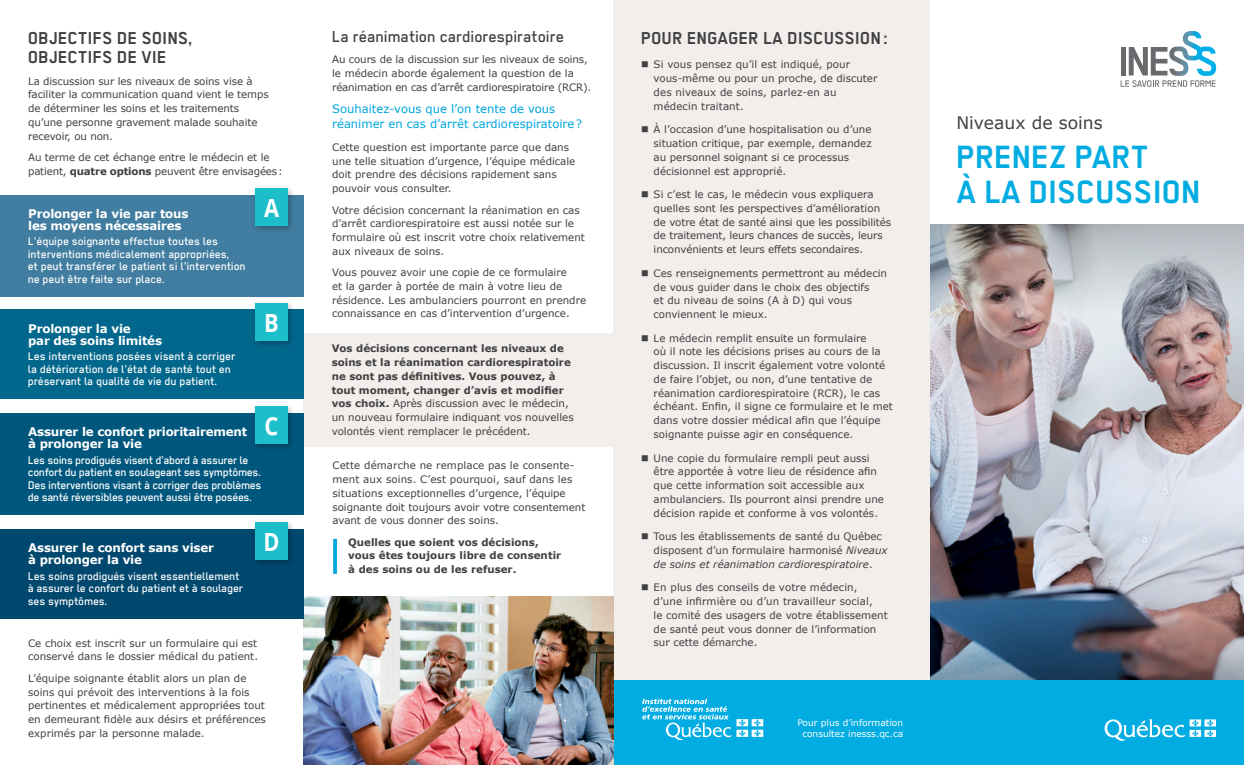
<style>
.page{position:relative;width:1244px;height:765px;background:#fff}
.page>*{position:absolute;margin:0;border:0;box-sizing:border-box;transform-origin:0 0}
.t1{font:700 36.25px/35px "Regular";letter-spacing:-.01em;color:#00ace1}
.t2{font:700 25px "Open Sans";color:#fff;scale:.87 1}
.t3{font:700 19.38px "Regular";color:#414042}
.t4{font:500 17.75px "Regular";color:#414042}
.t5{font:17.25px "Verdana";color:#414042}
.t6{font:500 12.5px/12.5px "Regular";color:#fff}
.t7{font:700 11.88px/12.5px "Verdana";letter-spacing:-.015em;color:#fff}
.t8{font:11.5px/15px "Verdana";color:#00a6df}
.t9{font:10.25px/13.8px "Verdana";color:#414042}
.t10{font:700 10.25px/13.8px "Verdana";color:#414042}
.t11{font:9px/11.2px "Verdana";color:#fff;text-align:center}
.s1{font-weight:700}
.s2{font-weight:400}
.s3{font-style:italic}
</style>
<div class="page">
<div style="left:304px;top:333px;width:310px;height:113px;background:#f2eeeb"></div>
<img style="left:929px;top:465px;width:314px;height:216px">
<img style="left:929px;top:224px;width:314px;height:241px">
<div style="left:613px;top:0;width:316px;height:765px;background:#f2eeeb"></div>
<div style="left:613px;top:681px;width:630px;height:84px;background:#00ace1"></div>
<svg style="left:333px;top:539px;width:4px;height:35px"></svg>
<img style="left:304px;top:597px;width:309px;height:168px">
<svg style="left:1104px;top:719px;width:111px;height:22px"></svg>
<svg style="left:1120px;top:31px;width:95px;height:56px"></svg>
<svg style="left:642px;top:699px;width:121px;height:41px"></svg>
<div style="left:0;top:195px;width:304px;height:101px;background:#417da0"></div>
<div style="left:251px;top:185px;width:44px;height:49px;background:#000;opacity:.29"></div>
<div style="left:255px;top:188px;width:33px;height:38px;background:#1cbeca"></div>
<div style="left:0;top:309px;width:304px;height:90px;background:#02678c"></div>
<div style="left:251px;top:299px;width:44px;height:50px;background:#000;opacity:.29"></div>
<div style="left:255px;top:303px;width:33px;height:38px;background:#1cbeca"></div>
<div style="left:0;top:413px;width:304px;height:102px;background:#00577d"></div>
<div style="left:251px;top:403px;width:44px;height:49px;background:#000;opacity:.29"></div>
<div style="left:255px;top:406px;width:33px;height:38px;background:#1cbeca"></div>
<div style="left:0;top:529px;width:304px;height:90px;background:#00486e"></div>
<div style="left:251px;top:519px;width:44px;height:49px;background:#000;opacity:.29"></div>
<div style="left:255px;top:523px;width:33px;height:37px;background:#1cbeca"></div>
<h3 class="t3" style="left:28px;top:28px;width:40px">OBJECTI</h3>
<h3 class="t3" style="left:93px;top:28px;width:59px">FSDE SOINS</h3>
<h3 class="t3" style="left:188px;top:28px;width:6px">,</h3>
<h3 class="t3" style="left:28px;top:47px;width:40px">OBJECTI</h3>
<h3 class="t3" style="left:93px;top:47px;width:66px">FS DE VIE</h3>
<p class="t9" style="left:28px;top:74px;width:242px">La discussion sur les niveaux de soins vise à faciliter la communication quand vient le temps de déterminer les soins et les traitements qu’une personne gravement malade souhaite recevoir, ou non.</p>
<p class="t9" style="left:28px;top:150px;width:256px">Au terme de cet échange entre le médecin et le patient, <span class="s1">quatre options</span> peuvent être envisagées:</p>
<p class="t7" style="left:28px;top:207px;width:162px">Prolonger la vie par tous les moyens nécessaires</p>
<p class="t6" style="left:28px;top:235px;width:219px">L’équipe soignante effectue toutes les interventions médicalement appropriées,<br>et peut transférer le patient si l’intervention ne peut être faite sur place.</p>
<p class="t7" style="left:28px;top:322px;width:135px">Prolonger la vie<br>par des soins limités</p>
<p class="t6" style="left:28px;top:350px;width:209px">Les interventions posées visent à corriger la détérioration de l’état de santé tout en préservant la qualité de vie du patient.</p>
<h2 class="t2" style="left:264px;top:190px;width:19px">A</h2>
<h2 class="t2" style="left:264px;top:305px;width:18px">B</h2>
<h2 class="t2" style="left:264px;top:408px;width:17px">C</h2>
<p class="t7" style="left:28px;top:425px;width:220px">Assurer le confort prioritairement à prolonger la vie</p>
<p class="t6" style="left:28px;top:453px;width:235px">Les soins prodigués visent d’abord à assurer le confort du patient en soulageant ses symptômes.<br>Des interventions visant à corriger des problèmes de santé réversibles peuvent aussi être posées.</p>
<p class="t7" style="left:28px;top:541px;width:187px">Assurer le confort sans viser à prolonger la vie</p>
<p class="t6" style="left:28px;top:569px;width:216px">Les soins prodigués visent essentiellement à assurer le confort du patient et à soulager ses symptômes.</p>
<h2 class="t2" style="left:263px;top:524px;width:20px">D</h2>
<p class="t9" style="left:28px;top:636px;width:231px">Ce choix est inscrit sur un formulaire qui est conservé dans le dossier médical du patient.</p>
<p class="t9" style="left:28px;top:671px;width:239px">L’équipe soignante établit alors un plan de soins qui prévoit des interventions à la fois pertinentes et médicalement appropriées tout en demeurant fidèle aux désirs et préférences exprimés par la personne malade.</p>
<h3 class="t4" style="left:332px;top:26px;width:233px">La réanimation cardiorespiratoire</h3>
<p class="t9" style="left:332px;top:52px;width:261px">Au cours de la discussion sur les niveaux de soins, le médecin aborde également la question de la réanimation en cas d’arrêt cardiorespiratoire (RCR).</p>
<p class="t8" style="left:332px;top:101px;width:251px">Souhaitez-vous que l’on tente de vous réanimer en cas d’arrêt cardiorespiratoire?</p>
<p class="t9" style="left:332px;top:140px;width:245px">Cette question est importante parce que dans une telle situation d’urgence, l’équipe médicale doit prendre des décisions rapidement sans pouvoir vous consulter.</p>
<p class="t9" style="left:332px;top:203px;width:254px">Votre décision concernant la réanimation en cas d’arrêt cardiorespiratoire est aussi notée sur le formulaire où est inscrit votre choix relativement aux niveaux de soins.</p>
<p class="t9" style="left:332px;top:266px;width:255px">Vous pouvez avoir une copie de ce formulaire<br>et la garder à portée de main à votre lieu de résidence. Les ambulanciers pourront en prendre connaissance en cas d’intervention d’urgence.</p>
<p class="t10" style="left:331px;top:342px;width:243px">Vos décisions concernant les niveaux de soins et la réanimation cardiorespiratoire ne sont pas définitives. Vous pouvez, à tout moment, changer d’avis et modifier vos choix. <span class="s2">Après discussion avec le médecin, un nouveau formulaire indiquant vos nouvelles volontés vient remplacer le précédent.</span></p>
<p class="t9" style="left:332px;top:459px;width:254px">Cette démarche ne remplace pas le consente&shy;ment aux soins. C’est pourquoi, sauf dans les situations exceptionnelles d’urgence, l’équipe soignante doit toujours avoir votre consentement avant de vous donner des soins.</p>
<p class="t10" style="left:348px;top:535px;width:215px">Quelles que soient vos décisions, vous êtes toujours libre de consentir à des soins ou de les refuser.</p>
<h3 class="t3" style="left:641px;top:28px;width:248px">POUR ENGAGER LA DISCUSSION:</h3>
<p class="t9" style="left:653px;top:58px;width:225px;text-indent:-13px">■ Si vous pensez qu’il est indiqué, pour vous-même ou pour un proche, de discuter des niveaux de soins, parlez-en au médecin traitant.</p>
<p class="t9" style="left:653px;top:123px;width:219px;text-indent:-13px">■ À l’occasion d’une hospitalisation ou d’une situation critique, par exemple, demandez au personnel soignant si ce processus décisionnel est approprié.</p>
<p class="t9" style="left:653px;top:188px;width:239px;text-indent:-13px">■ Si c’est le cas, le médecin vous expliquera quelles sont les perspectives d’amélioration de votre état de santé ainsi que les possibilités de traitement, leurs chances de succès, leurs inconvénients et leurs effets secondaires.</p>
<p class="t9" style="left:653px;top:266px;width:235px;text-indent:-13px">■ Ces renseignements permettront au médecin de vous guider dans le choix des objectifs<br>et du niveau de soins (A à D) qui vous conviennent le mieux.</p>
<p class="t9" style="left:653px;top:331px;width:241px;text-indent:-13px">■ Le médecin remplit ensuite un formulaire<br>où il note les décisions prises au cours de la discussion. Il inscrit également votre volonté de faire l’objet, ou non, d’une tentative de réanimation cardiorespiratoire (RCR), le cas échéant. Enfin, il signe ce formulaire et le met dans votre dossier médical afin que l’équipe soignante puisse agir en conséquence.</p>
<p class="t9" style="left:653px;top:451px;width:232px;text-indent:-13px">■ Une copie du formulaire rempli peut aussi être apportée à votre lieu de résidence afin que cette information soit accessible aux ambulanciers. Ils pourront ainsi prendre une décision rapide et conforme à vos volontés.</p>
<p class="t9" style="left:653px;top:530px;width:235px;text-indent:-13px">■ Tous les établissements de santé du Québec disposent d’un formulaire harmonisé <span class="s3">Niveaux de soins et réanimation cardiorespiratoire</span>.</p>
<p class="t9" style="left:653px;top:581px;width:235px;text-indent:-13px">■ En plus des conseils de votre médecin, d’une infirmière ou d’un travailleur social,<br>le comité des usagers de votre établissement de santé peut vous donner de l’information sur cette démarche.</p>
<p class="t11" style="left:797px;top:717px;width:107px">Pour plus d’information consultez inesss.qc.ca</p>
<h3 class="t5" style="left:956px;top:111px;width:148px">Niveaux de soins</h3>
<h1 class="t1" style="left:956px;top:139px;width:246px">PRENEZ PART<br>À LA DISCUSSION</h1>
</div>
